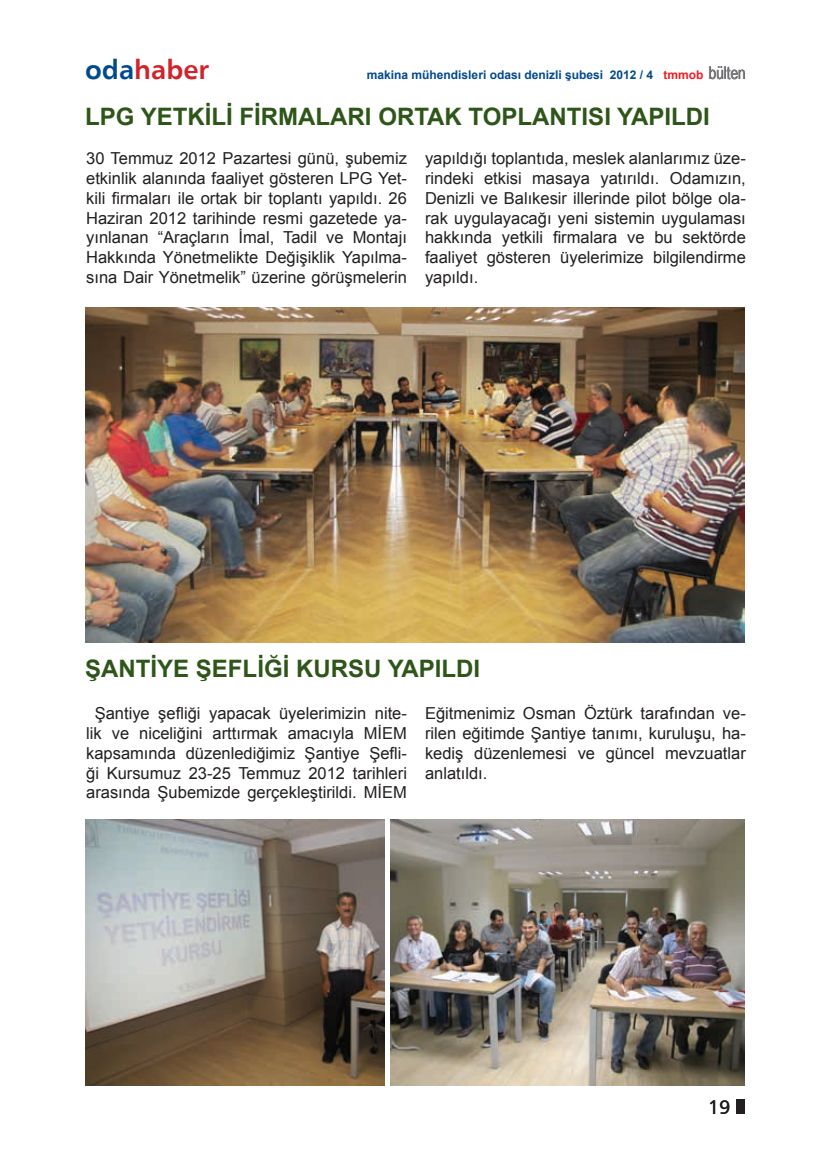
<style>
.page{position:relative;width:830px;height:1170px;background:#fff}
.page>*{position:absolute;margin:0;border:0;box-sizing:border-box;transform-origin:0 0}
.t1{font:27px "Humanist 777 BT Bold B";color:#d1232a}
.t2{font:700 24px "Arial";color:#2e5619}
.t3{font:19.5px "Humanist 777 BT Roman B";color:#231f20}
.t4{font:16.5px/19.8px "Arial";color:#231f20;text-align:justify}
.t5{font:700 12px "Arial";color:#004a8d}
.s1{color:#004a8d}
.s2{color:#ee1d23}
.s3{font-family:"Arial Narrow";font-weight:400;font-size:17.7px;color:#231f20}
</style>
<div class="page">
<img style="left:736px;top:1099px;width:8px;height:14px">
<img style="left:85px;top:308px;width:659px;height:334px">
<img style="left:85px;top:819px;width:299px;height:266px">
<img style="left:390px;top:819px;width:354px;height:266px">
<h1 class="t1" style="left:85px;top:52px;width:125px"><span class="s1">oda</span>haber</h1>
<p class="t5" style="left:366px;top:66px;width:380px">makina mühendisleri odası denizli şubesi 2012 / 4 <span class="s2">tmmob</span> <span class="s3">bülten</span></p>
<h2 class="t2" style="left:85px;top:100px;width:626px">LPG YETKİLİ FİRMALARI ORTAK TOPLANTISI YAPILDI</h2>
<p class="t4" style="left:86px;top:149px;width:322px">30 Temmuz 2012 Pazartesi günü, şubemiz etkinlik alanında faaliyet gösteren LPG Yet&shy;kili firmaları ile ortak bir toplantı yapıldı. 26<br>Haziran 2012 tarihinde resmi gazetede ya&shy;yınlanan “Araçların İmal, Tadil ve Montajı Hakkında Yönetmelikte Değişiklik Yapılma&shy;sına Dair Yönetmelik” üzerine görüşmelerin</p>
<p class="t4" style="left:425px;top:149px;width:322px">yapıldığı toplantıda, meslek alanlarımız üze&shy;rindeki etkisi masaya yatırıldı. Odamızın, Denizli ve Balıkesir illerinde pilot bölge ola&shy;rak uygulayacağı yeni sistemin uygulaması hakkında yetkili firmalara ve bu sektörde faaliyet gösteren üyelerimize bilgilendirme yapıldı.</p>
<h2 class="t2" style="left:85px;top:652px;width:396px">ŞANTİYE ŞEFLİĞİ KURSU YAPILDI</h2>
<p class="t4" style="left:86px;top:703px;width:322px;text-align:center">Şantiye şefliği yapacak üyelerimizin nite&shy;lik ve niceliğini arttırmak amacıyla MİEM kapsamında düzenlediğimiz Şantiye Şefli&shy;ği Kursumuz 23-25 Temmuz 2012 tarihleri arasında Şubemizde gerçekleştirildi. MİEM</p>
<p class="t4" style="left:425px;top:703px;width:322px">Eğitmenimiz Osman Öztürk tarafından ve&shy;rilen eğitimde Şantiye tanımı, kuruluşu, ha&shy;k ediş düzenlemesi ve güncel mevzuatlar anlatıldı.</p>
<p class="t3" style="left:707px;top:1094px;width:24px">19</p>
</div>
